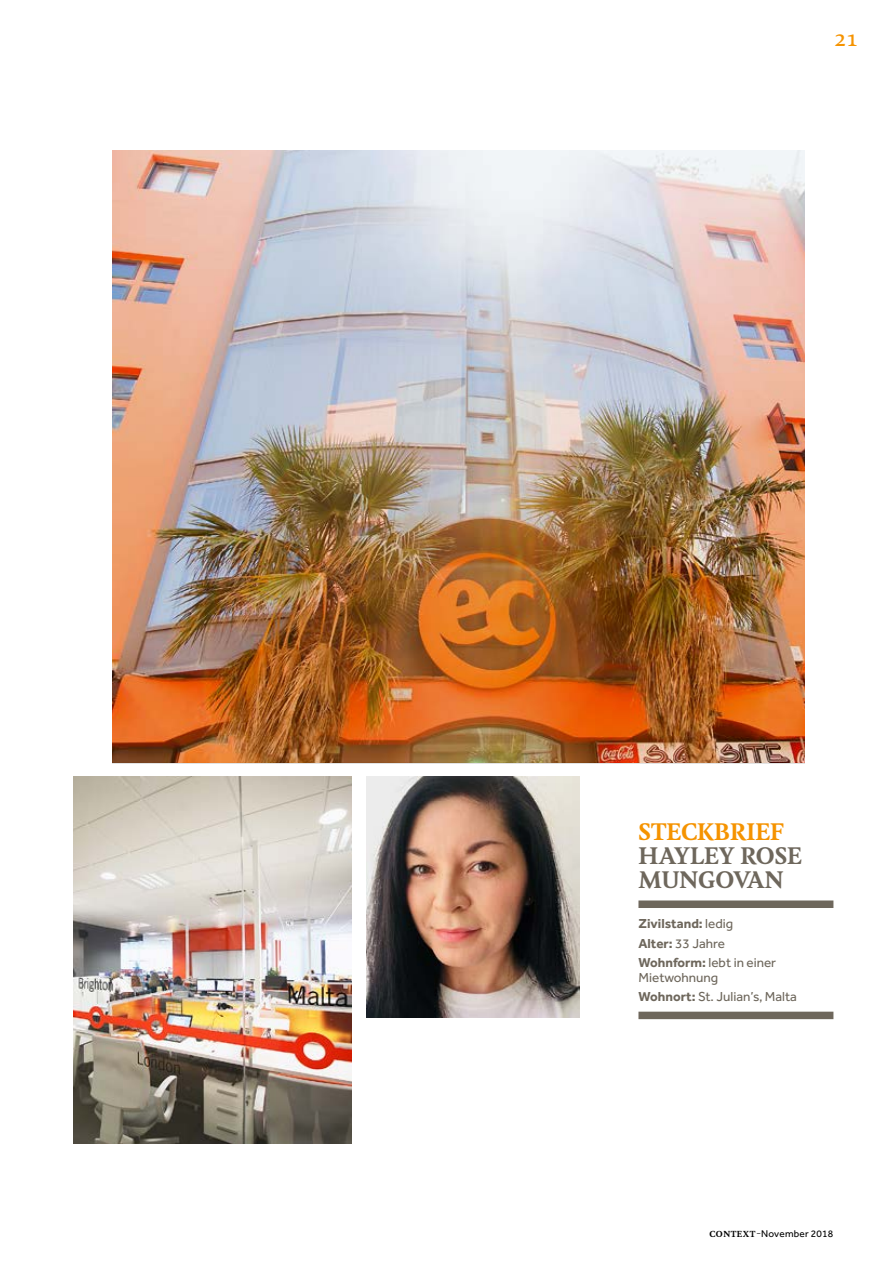
<style>
.page{position:relative;width:893px;height:1263px;background:#fff}
.page>*{position:absolute;margin:0;border:0;box-sizing:border-box;transform-origin:0 0}
.t1{font:700 22.5px/24px "Feijoa";color:#6e675c}
.t2{font:700 22.5px "Feijoa";color:#f59300}
.t3{font:500 22.5px "Feijoa";color:#f59300}
.t4{font:700 13.5px/19.2px "Effra Std";color:#6e675c}
.t5{font:13.5px/19.2px "Effra Std";color:#6e675c}
.t6{font:10.05px "Effra Std";letter-spacing:.02em;color:#000}
.s1{font-weight:400}
.s2{font-weight:700}
.s3{font-family:"Feijoa";font-weight:700;font-size:8.25px}
.s4{font-family:"Feijoa";font-weight:500;font-size:9px}
</style>
<div class="page">
<img style="left:367px;top:777px;width:213px;height:240px">
<img style="left:73px;top:777px;width:278px;height:366px">
<img style="left:113px;top:151px;width:692px;height:612px">
<div style="left:638px;top:900px;width:195px;height:8px;background:#6e675c"></div>
<div style="left:638px;top:1012px;width:195px;height:7px;background:#6e675c"></div>
<h1 class="t3" style="left:834px;top:23px;width:25px">21</h1>
<h1 class="t2" style="left:638px;top:816px;width:146px">STECKBRIEF</h1>
<h1 class="t1" style="left:638px;top:844px;width:165px">HAYLEY ROSE<br>MUNGOVAN</h1>
<p class="t4" style="left:638px;top:914px;width:139px">Zivilstand: <span class="s1">ledig<br></span>Alter: <span class="s1">33 Jahre<br></span>Wohnform: <span class="s1">lebt in einer</span></p>
<p class="t5" style="left:638px;top:967px;width:160px">Mietwohnung<br><span class="s2">Wohnort:</span> St. Julian’s, Malta</p>
<p class="t6" style="left:710px;top:1227px;width:125px"><span class="s3">CONTEXT</span> <span class="s4">–</span> November 2018</p>
</div>
